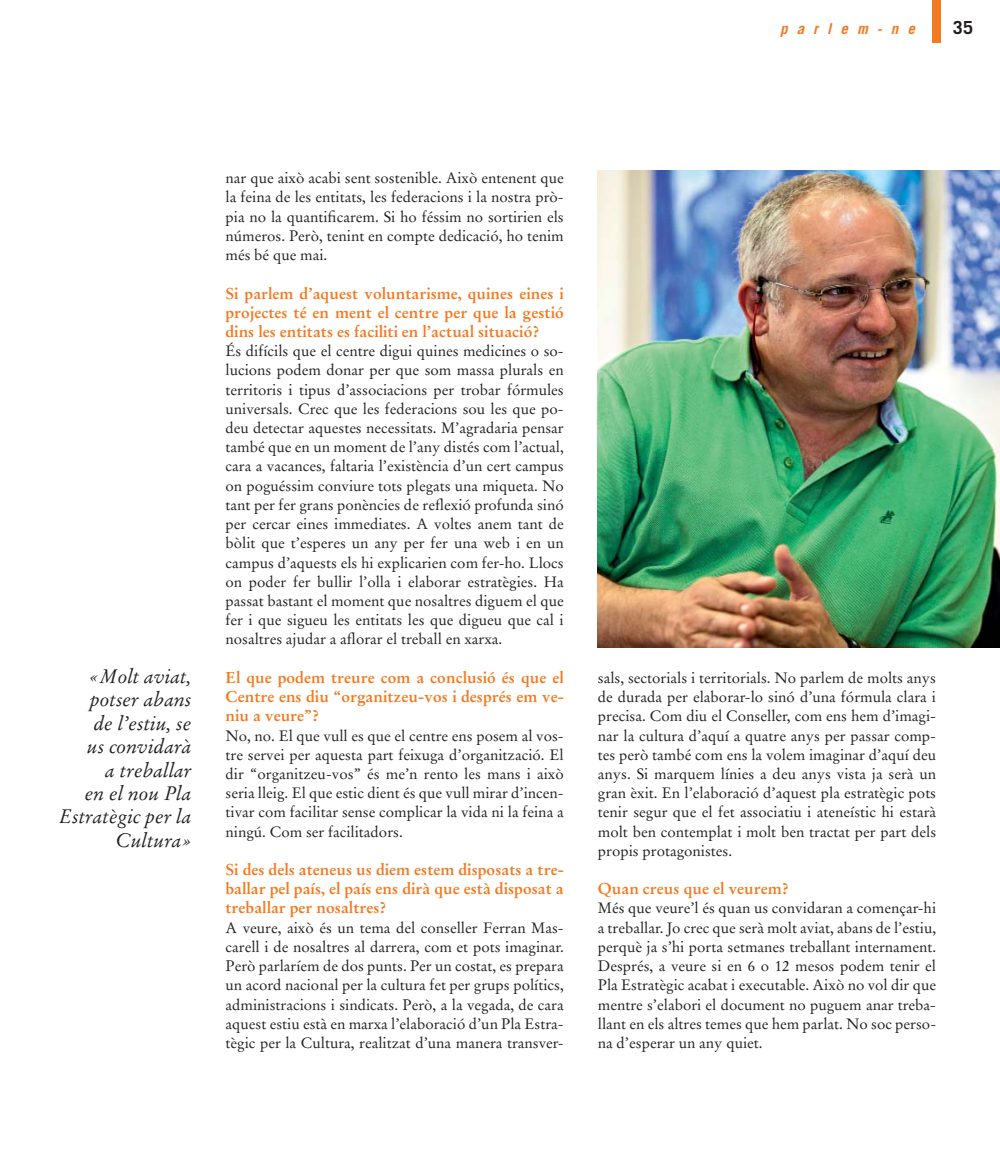
<style>
.page{position:relative;width:1000px;height:1149px;background:#fff}
.page>*{position:absolute;margin:0;border:0;box-sizing:border-box;transform-origin:0 0}
.t1{font:italic 19.5px/23.4px "Stempel Garamond LT Std";color:#231f20;text-align:right}
.t2{font:700 18px "Trade Gothic LT Std";color:#231f20}
.t3{font:700 15.75px/19.2px "Stempel Garamond LT Std";color:#f47920;text-align:justify}
.t4{font:15px/19.2px "Stempel Garamond LT Std";color:#231f20;text-align:justify}
.t5{font:italic 700 15px "Trade Gothic LT Std";letter-spacing:.6em;color:#f47920}
</style>
<div class="page">
<div style="left:931px;top:0;width:9px;height:43px;background:#f47920"></div>
<img style="left:597px;top:170px;width:402px;height:477px">
<p class="t5" style="left:780px;top:23px;width:136px">parlem-ne</p>
<p class="t2" style="left:952px;top:21px;width:22px">35</p>
<p class="t4" style="left:225px;top:170px;width:340px">nar que això acabi sent sostenible. Això entenent que la feina de les entitats, les federacions i la nostra prò&shy;pia no la quantificarem. Si ho féssim no sortirien els números. Però, tenint en compte dedicació, ho tenim més bé que mai.</p>
<p class="t3" style="left:225px;top:285px;width:340px">Si parlem d’aquest voluntarisme, quines eines i projectes té en ment el centre per que la gestió dins les entitats es faciliti en l’actual situació?</p>
<p class="t4" style="left:225px;top:342px;width:340px">És difícils que el centre digui quines medicines o so&shy;lucions podem donar per que som massa plurals en territoris i tipus d’associacions per trobar fórmules universals. Crec que les federacions sou les que po&shy;deu detectar aquestes necessitats. M’agradaria pensar també que en un moment de l’any distés com l’actual, cara a vacances, faltaria l’existència d’un cert campus on poguéssim conviure tots plegats una miqueta. No tant per fer grans ponències de reflexió profunda sinó per cercar eines immediates. A voltes anem tant de bòlit que t’esperes un any per fer una web i en un campus d’aquests els hi explicarien com fer-ho. Llocs on poder fer bullir l’olla i elaborar estratègies. Ha passat bastant el moment que nosaltres diguem el que fer i que sigueu les entitats les que digueu que cal i nosaltres ajudar a aflorar el treball en xarxa.</p>
<p class="t3" style="left:225px;top:669px;width:340px">El que podem treure com a conclusió és que el Centre ens diu “organitzeu-vos i després em ve&shy;niu a veure”?</p>
<p class="t4" style="left:225px;top:726px;width:340px">No, no. El que vull es que el centre ens posem al vos&shy;tre servei per aquesta part feixuga d’organització. El dir “organitzeu-vos” és me’n rento les mans i això seria lleig. El que estic dient és que vull mirar d’incen&shy;tivar com facilitar sense complicar la vida ni la feina a ningú. Com ser facilitadors.</p>
<p class="t3" style="left:225px;top:861px;width:340px">Si des dels ateneus us diem estem disposats a tre&shy;ballar pel país, el país ens dirà que està disposat a treballar per nosaltres?</p>
<p class="t4" style="left:225px;top:918px;width:340px">A veure, això és un tema del conseller Ferran Mas&shy;carell i de nosaltres al darrera, com et pots imaginar.<br>Però parlaríem de dos punts. Per un costat, es prepara un acord nacional per la cultura fet per grups polítics, administracions i sindicats. Però, a la vegada, de cara aquest estiu està en marxa l’elaboració d’un Pla Estra&shy;tègic per la Cultura, realitzat d’una manera transver-</p>
<h1 class="t1" style="left:59px;top:665px;width:134px">«Molt aviat, potser abans<br>de l’estiu, se<br>us convidarà<br>a treballar<br>en el nou Pla<br>Estratègic per la<br>Cultura»</h1>
<p class="t4" style="left:597px;top:669px;width:340px">sals, sectorials i territorials. No parlem de molts anys de durada per elaborar-lo sinó d’una fórmula clara i precisa. Com diu el Conseller, com ens hem d’imagi&shy;nar la cultura d’aquí a quatre anys per passar comp&shy;tes però també com ens la volem imaginar d’aquí deu anys. Si marquem línies a deu anys vista ja serà un gran èxit. En l’elaboració d’aquest pla estratègic pots tenir segur que el fet associatiu i ateneístic hi estarà molt ben contemplat i molt ben tractat per part dels propis protagonistes.</p>
<p class="t3" style="left:597px;top:880px;width:192px">Quan creus que el veurem?</p>
<p class="t4" style="left:597px;top:899px;width:340px">Més que veure’l és quan us convidaran a començar-hi a treballar. Jo crec que serà molt aviat, abans de l’estiu, perquè ja s’hi porta setmanes treballant internament.<br>Després, a veure si en 6 o 12 mesos podem tenir el Pla Estratègic acabat i executable. Això no vol dir que mentre s’elabori el document no puguem anar treba&shy;llant en els altres temes que hem parlat. No soc perso&shy;na d’esperar un any quiet.</p>
</div>
